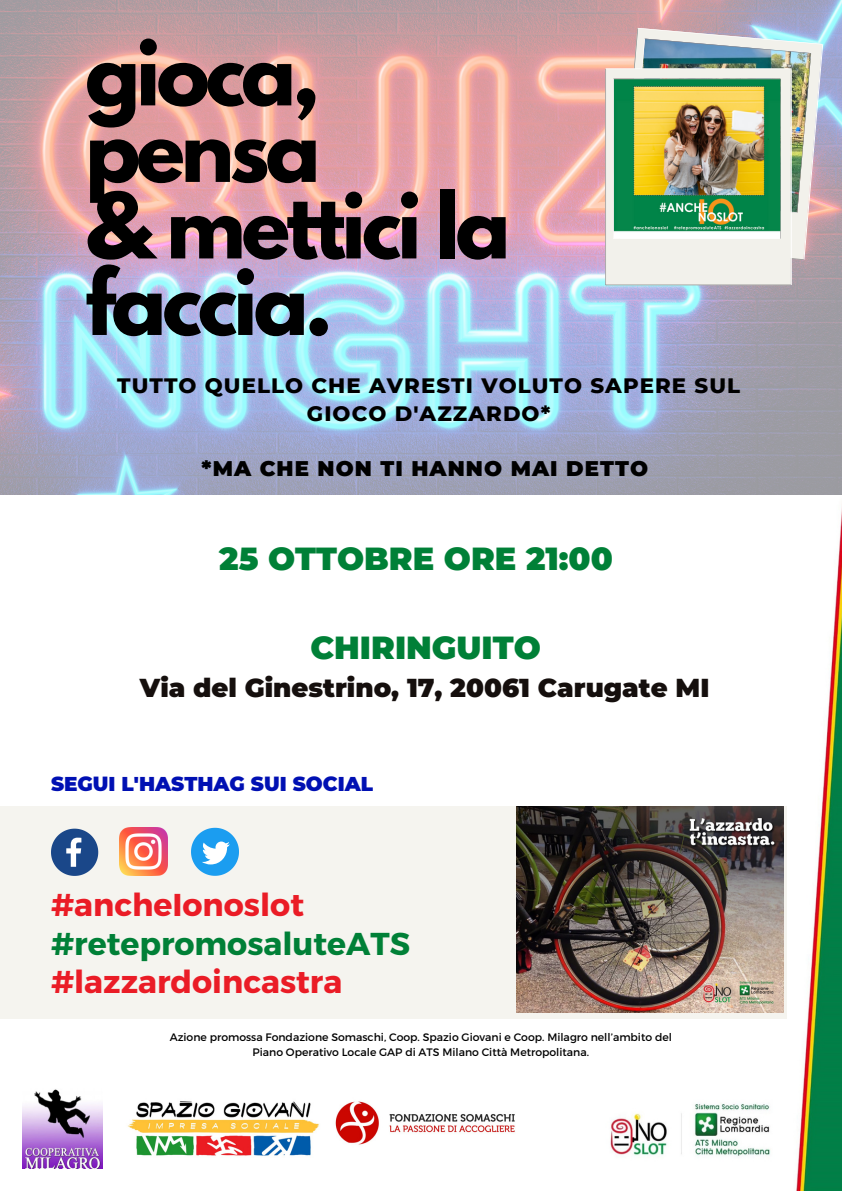
<style>
.page{position:relative;width:842px;height:1191px;background:#fff}
.page>*{position:absolute;margin:0;border:0;box-sizing:border-box;transform-origin:0 0}
.t1{font:700 80.5px/76.5px "League Spartan";letter-spacing:-.05em;color:#000}
.t2{font:900 32px "Montserrat";color:#008037}
.t3{font:700 31.6px "Montserrat";color:#ea1c26}
.t4{font:700 31.6px "Montserrat";color:#008037}
.t5{font:900 26px "Montserrat";color:#150f0d}
.t6{font:800 21.3px/27.4px "Montserrat";letter-spacing:.05em;color:#000;text-align:center}
.t7{font:900 21.3px "Montserrat";letter-spacing:.05em;color:#000}
.t8{font:900 20px "Montserrat";color:#0010b3}
.t9{font:10.8px/15px "Montserrat";color:#000;text-align:center}
</style>
<div class="page">
<img style="left:786px;top:507px;width:56px;height:683px">
<img style="left:0;top:0;width:842px;height:495px">
<div style="left:0;top:806px;width:786px;height:212px;background:#f2f1eb"></div>
<svg style="left:51px;top:828px;width:47px;height:47px"></svg>
<img style="left:120px;top:827px;width:48px;height:48px">
<svg style="left:191px;top:827px;width:48px;height:48px"></svg>
<img style="left:23px;top:1089px;width:80px;height:79px">
<img style="left:128px;top:1101px;width:191px;height:55px">
<img style="left:335px;top:1101px;width:180px;height:44px">
<img style="left:610px;top:1086px;width:177px;height:85px">
<img style="left:517px;top:806px;width:267px;height:206px">
<img style="left:605px;top:28px;width:218px;height:257px">
<h1 class="t1" style="left:85px;top:45px;width:427px">gioca, pensa<br>&amp; mettici la faccia.</h1>
<h3 class="t6" style="left:117px;top:372px;width:625px">TUTTO QUELLO CHE AVRESTI VOLUTO SAPERE SUL<br>GIOCO D'AZZARDO*</h3>
<h3 class="t7" style="left:202px;top:455px;width:448px">*MA CHE NON TI HANNO MAI DETTO</h3>
<h2 class="t2" style="left:219px;top:539px;width:395px">25 OTTOBRE ORE 21:00</h2>
<h2 class="t2" style="left:310px;top:627px;width:232px">CHIRINGUITO</h2>
<h3 class="t5" style="left:140px;top:672px;width:571px">Via del Ginestrino, 17, 20061 Carugate MI</h3>
<h3 class="t8" style="left:51px;top:771px;width:324px">SEGUI L'HASTHAG SUI SOCIAL</h3>
<h3 class="t3" style="left:51px;top:884px;width:255px">#ancheIonoslot</h3>
<h3 class="t4" style="left:51px;top:922px;width:361px">#retepromosaluteATS</h3>
<h3 class="t3" style="left:51px;top:961px;width:293px">#lazzardoincastra</h3>
<p class="t9" style="left:170px;top:1028px;width:504px">Azione promossa Fondazione Somaschi, Coop. Spazio Giovani e Coop. Milagro nell’ambito del<br>Piano Operativo Locale GAP di ATS Milano Città Metropolitana.</p>
</div>
